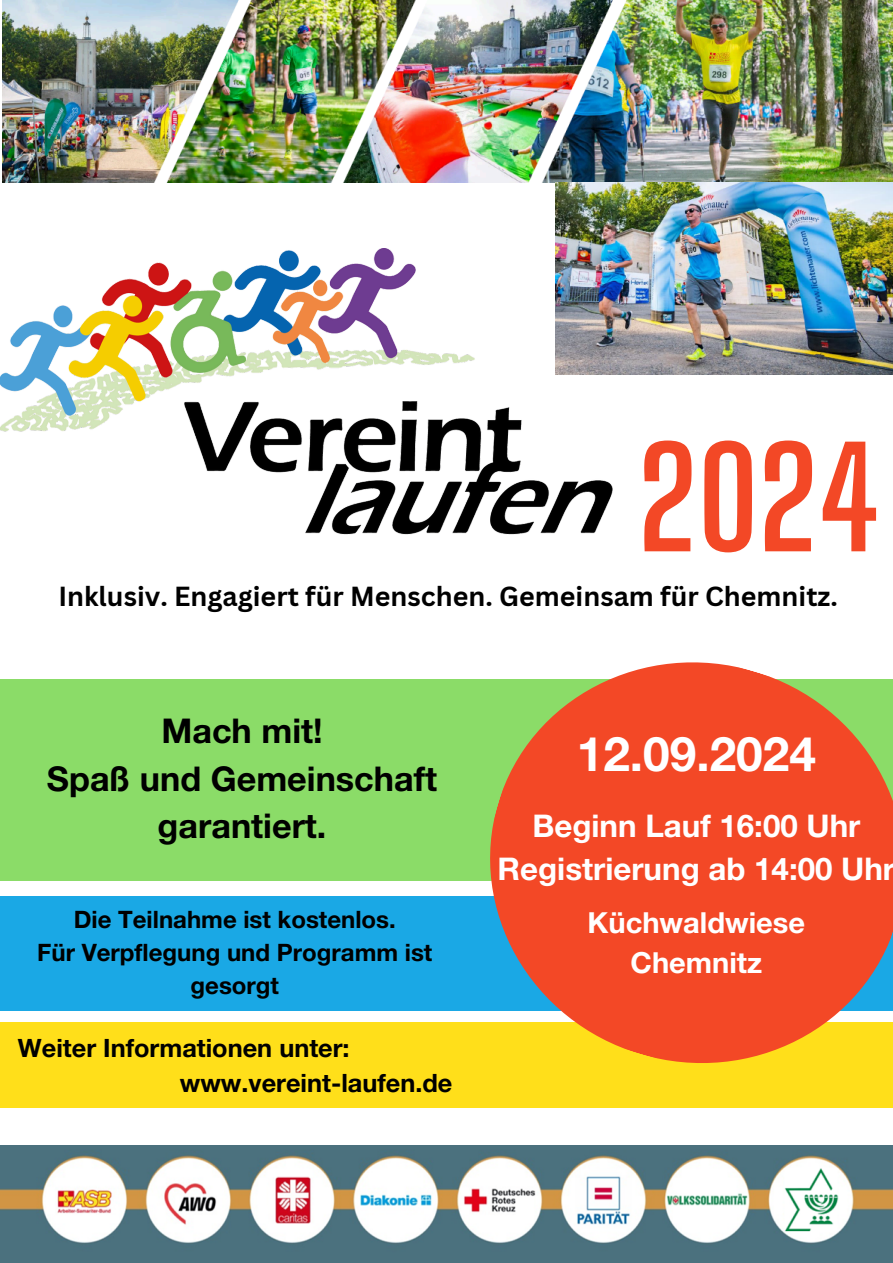
<style>
.page{position:relative;width:893px;height:1263px;background:#fff}
.page>*{position:absolute;margin:0;border:0;box-sizing:border-box;transform-origin:0 0}
.t1{font:700 137.1px "Big Shoulders Display";color:#f34826}
.t2{font:700 47.78px "Helvetica Neue LT Std";color:#fff}
.t3{font:700 34.12px/47.4px "Helvetica Neue LT Std";color:#000;text-align:center}
.t4{font:700 31.28px/43.7px "Helvetica Neue LT Std";color:#fff;text-align:center}
.t5{font:700 29.03px/40.6px "Helvetica Neue LT Std";color:#fff;text-align:center}
.t6{font:700 26.85px "Canva Sans";color:#000}
.t7{font:700 25.28px "Helvetica Neue LT Std";color:#000}
.t8{font:700 24px/33.2px "Helvetica Neue LT Std";color:#000;text-align:center}
</style>
<div class="page">
<div style="left:0;top:1022px;width:893px;height:86px;background:#ffdf1a"></div>
<img style="left:0;top:1146px;width:893px;height:117px">
<img style="left:0;top:249px;width:613px;height:285px">
<div style="left:0;top:679px;width:893px;height:202px;background:#8bdc68"></div>
<div style="left:0;top:896px;width:893px;height:114px;background:#1aa8e5"></div>
<svg style="left:467px;top:662px;width:426px;height:401px;fill:#f34826"></svg>
<img style="left:3px;top:0;width:890px;height:182px">
<img style="left:555px;top:182px;width:338px;height:193px">
<p class="t1" style="left:638px;top:416px;width:246px">2024</p>
<p class="t6" style="left:58px;top:577px;width:781px">Inklusiv. Engagiert für Menschen. Gemeinsam für Chemnitz.</p>
<p class="t3" style="left:47px;top:712px;width:392px">Mach mit!<br>Spaß und Gemeinschaft garantiert.</p>
<p class="t8" style="left:74px;top:906px;width:324px">Die Teilnahme ist kostenlos.</p>
<p class="t8" style="left:37px;top:939px;width:396px">Für Verpflegung und Programm ist gesorgt</p>
<h4 class="t7" style="left:18px;top:1039px;width:333px">Weiter Informationen unter:</h4>
<p class="t7" style="left:180px;top:1074px;width:274px">www.vereint-laufen.de</p>
<h4 class="t2" style="left:577px;top:736px;width:241px">12.09.2024</h4>
<h3 class="t4" style="left:497px;top:808px;width:399px">Beginn Lauf 16:00 Uhr<br>Registrierung ab 14:00 Uhr</h3>
<h2 class="t5" style="left:587px;top:906px;width:219px">Küchwaldwiese<br>Chemnitz</h2>
</div>
